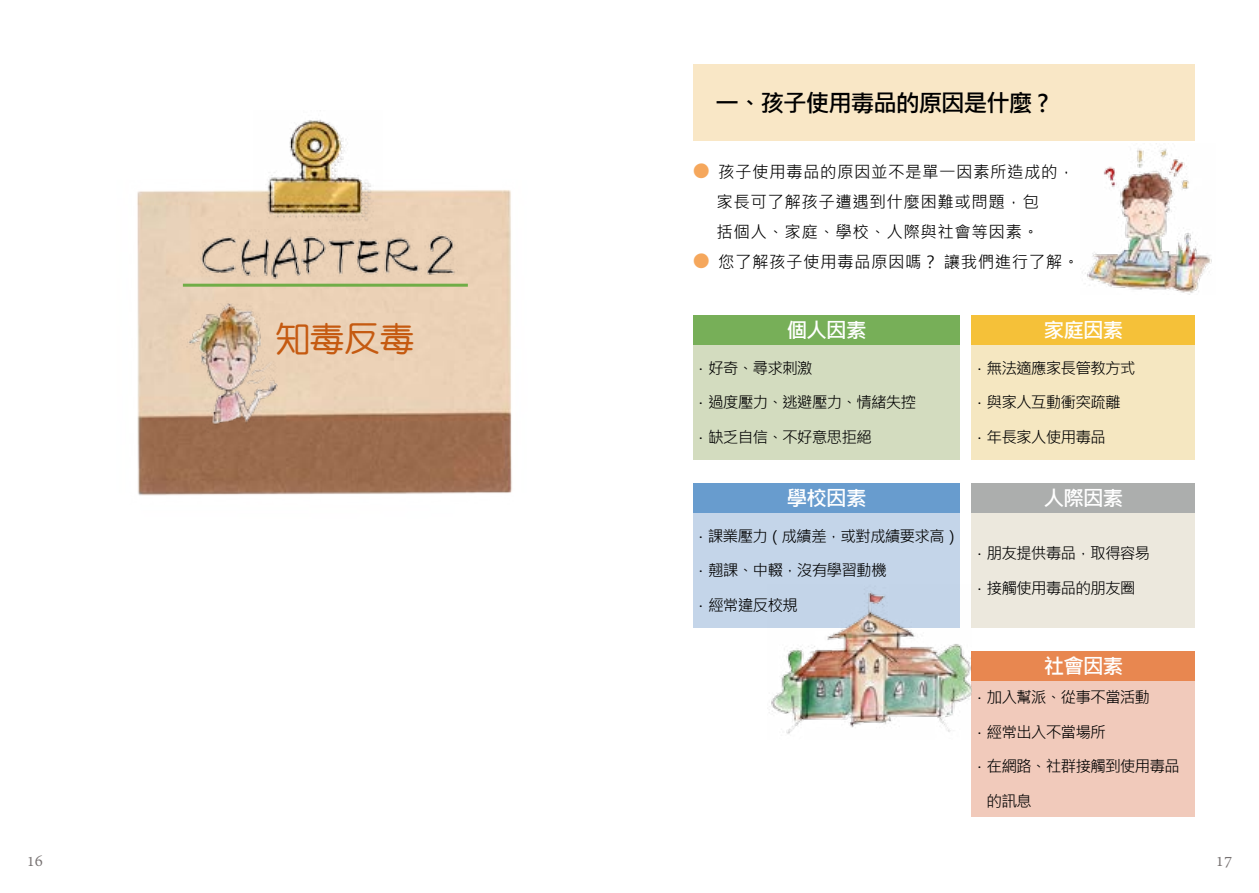
<style>
.page{position:relative;width:1259px;height:893px;background:#fff}
.page>*{position:absolute;margin:0;border:0;box-sizing:border-box;transform-origin:0 0}
.t1{font:34.5px "DATY5";color:#c55a11}
.t2{font:700 24px "Microsoft Jheng Hei";letter-spacing:-.06em;color:#000}
.t3{font:700 21px "Microsoft Jheng Hei";letter-spacing:-.06em;color:#fff}
.t4{font:18px "Adobe Devanagari";color:#767171}
.t5{font:16.5px/30px "Microsoft Jheng Hei";letter-spacing:.03em;color:#000}
.t6{font:15.75px/34.5px "Microsoft Jheng Hei";letter-spacing:-.06em;color:#000}
.s1{font-family:"Yen Round";font-weight:500;color:#f5a75c}
</style>
<div class="page">
<img style="left:137px;top:190px;width:375px;height:306px">
<img style="left:254px;top:119px;width:128px;height:110px">
<hr style="left:183px;top:284px;width:285px;height:3px;background:#70ad47">
<img style="left:169px;top:303px;width:111px;height:130px">
<img style="left:198px;top:229px;width:223px;height:51px">
<img style="left:425px;top:229px;width:32px;height:51px">
<div style="left:693px;top:64px;width:502px;height:76px;background:#f9e7c6"></div>
<img style="left:1082px;top:143px;width:130px;height:150px">
<div style="left:693px;top:315px;width:267px;height:29px;background:#77af58"></div>
<div style="left:693px;top:345px;width:267px;height:114px;background:#d3dcbf"></div>
<div style="left:971px;top:651px;width:224px;height:30px;background:#e88750"></div>
<div style="left:971px;top:681px;width:224px;height:135px;background:#f1cabb"></div>
<div style="left:971px;top:315px;width:224px;height:29px;background:#f5c139"></div>
<div style="left:971px;top:345px;width:224px;height:114px;background:#f5e7c1"></div>
<div style="left:971px;top:483px;width:224px;height:30px;background:#acaead"></div>
<div style="left:971px;top:513px;width:224px;height:115px;background:#ece8dd"></div>
<div style="left:693px;top:483px;width:267px;height:29px;background:#689cce"></div>
<div style="left:693px;top:513px;width:267px;height:115px;background:#c4d5e9"></div>
<img style="left:769px;top:591px;width:202px;height:143px">
<h2 class="t2" style="left:715px;top:88px;width:335px">一、孩子使用毒品的原因是什麼 ?</h2>
<h1 class="t1" style="left:275px;top:321px;width:141px">知毒反毒</h1>
<p class="t5" style="left:716px;top:157px;width:360px;text-indent:-23px"><span class="s1">●</span> 孩子使用毒品的原因並不是單一因素所造成的，家長可了解孩子遭遇到什麼困難或問題，包<br>括個人、家庭、學校、人際與社會等因素。</p>
<p class="t5" style="left:693px;top:247px;width:387px"><span class="s1">●</span> 您了解孩子使用毒品原因嗎？ 讓我們進行了解。</p>
<h3 class="t3" style="left:786px;top:317px;width:82px">個人因素</h3>
<p class="t6" style="left:693px;top:351px;width:225px">．好奇、尋求刺激<br>．過度壓力、逃避壓力、情緒失控．缺乏自信、不好意思拒絕</p>
<h3 class="t3" style="left:786px;top:485px;width:82px">學校因素</h3>
<p class="t6" style="left:693px;top:519px;width:268px">．課業壓力（成績差，或對成績要求高）．翹課、中輟，沒有學習動機<br>．經常違反校規</p>
<h3 class="t3" style="left:1043px;top:317px;width:82px">家庭因素</h3>
<p class="t6" style="left:971px;top:351px;width:165px">．無法適應家長管教方式．與家人互動衝突疏離．年長家人使用毒品</p>
<h3 class="t3" style="left:1043px;top:485px;width:82px">人際因素</h3>
<p class="t6" style="left:971px;top:536px;width:180px">．朋友提供毒品，取得容易．接觸使用毒品的朋友圈</p>
<h3 class="t3" style="left:1043px;top:653px;width:82px">社會因素</h3>
<p class="t6" style="left:971px;top:680px;width:210px">．加入幫派、從事不當活動<br>．經常出入不當場所<br>．在網路、社群接觸到使用毒品　的訊息</p>
<p class="t4" style="left:27px;top:851px;width:18px">16</p>
<p class="t4" style="left:1215px;top:851px;width:18px">17</p>
</div>
